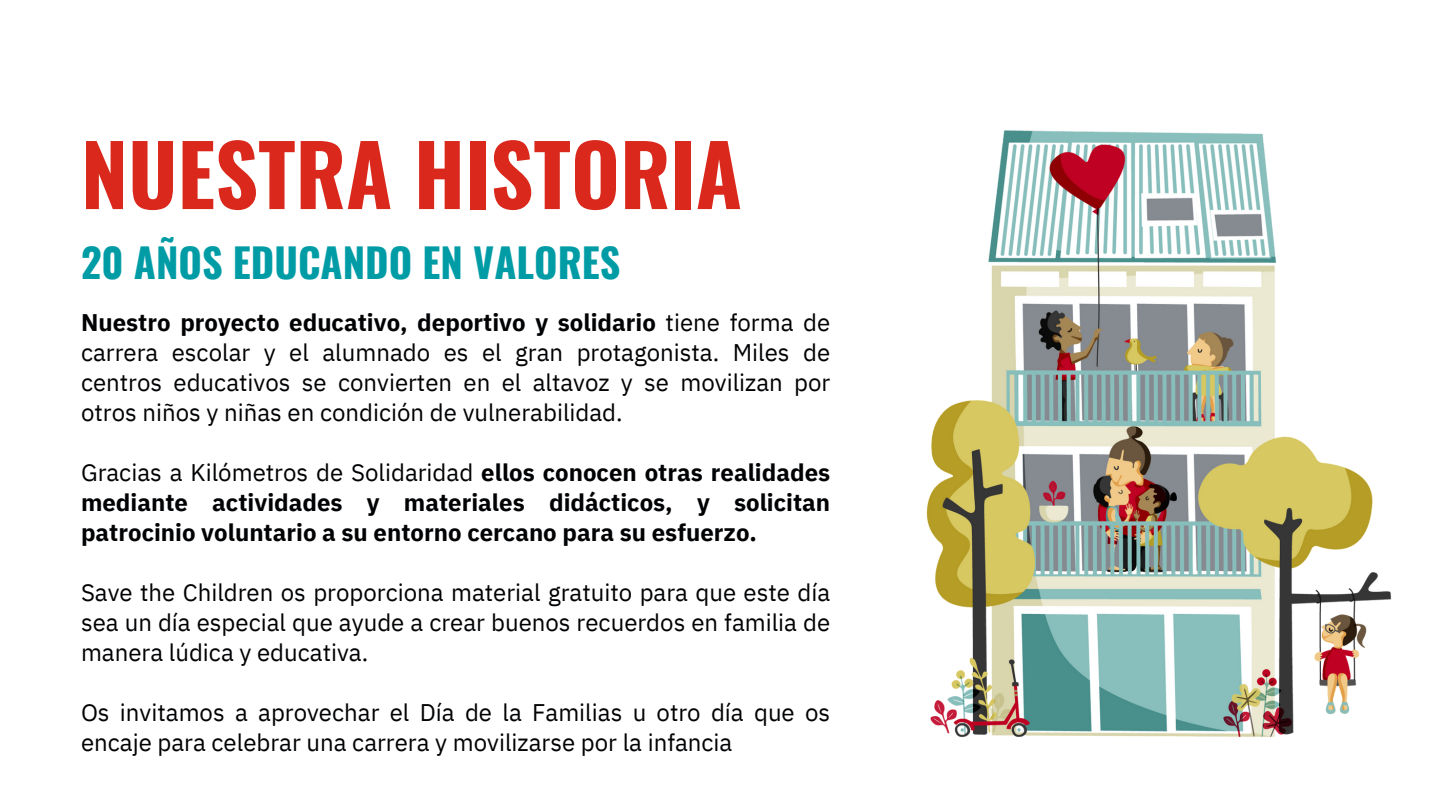
<style>
.page{position:relative;width:1440px;height:810px;background:#fff}
.page>*{position:absolute;margin:0;border:0;box-sizing:border-box;transform-origin:0 0}
.t1{font:700 84px "Oswald";color:#da291c}
.t2{font:700 40.1px "Oswald";color:#009ca6}
.t3{font:24px/30px "IBM Plex Sans";color:#010204;text-align:justify}
.t4{font:700 24px/30px "IBM Plex Sans";color:#010204;text-align:justify}
.s1{font-weight:700}
.s2{font-weight:400}
</style>
<div class="page">
<img style="left:926px;top:130px;width:466px;height:607px">
<p class="t1" style="left:81px;top:109px;width:663px">NUESTRA HISTORIA</p>
<h2 class="t2" style="left:81px;top:231px;width:541px">20 AÑOS EDUCANDO EN VALORES</h2>
<p class="t3" style="left:81px;top:307px;width:751px"><span class="s1">Nuestro proyecto educativo, deportivo y solidario</span> tiene forma de carrera escolar y el alumnado es el gran protagonista. Miles de centros educativos se convierten en el altavoz y se movilizan por otros niños y niñas en condición de vulnerabilidad.</p>
<p class="t4" style="left:81px;top:457px;width:751px"><span class="s2">Gracias a Kilómetros de Solidaridad</span> ellos conocen otras realidades mediante actividades y materiales didácticos, y solicitan patrocinio voluntario a su entorno cercano para su esfuerzo.</p>
<p class="t3" style="left:81px;top:577px;width:751px">Save the Children os proporciona material gratuito para que este día sea un día especial que ayude a crear buenos recuerdos en familia de manera lúdica y educativa.</p>
<p class="t3" style="left:81px;top:697px;width:751px">Os invitamos a aprovechar el Día de la Familias u otro día que os encaje para celebrar una carrera y movilizarse por la infancia</p>
</div>
